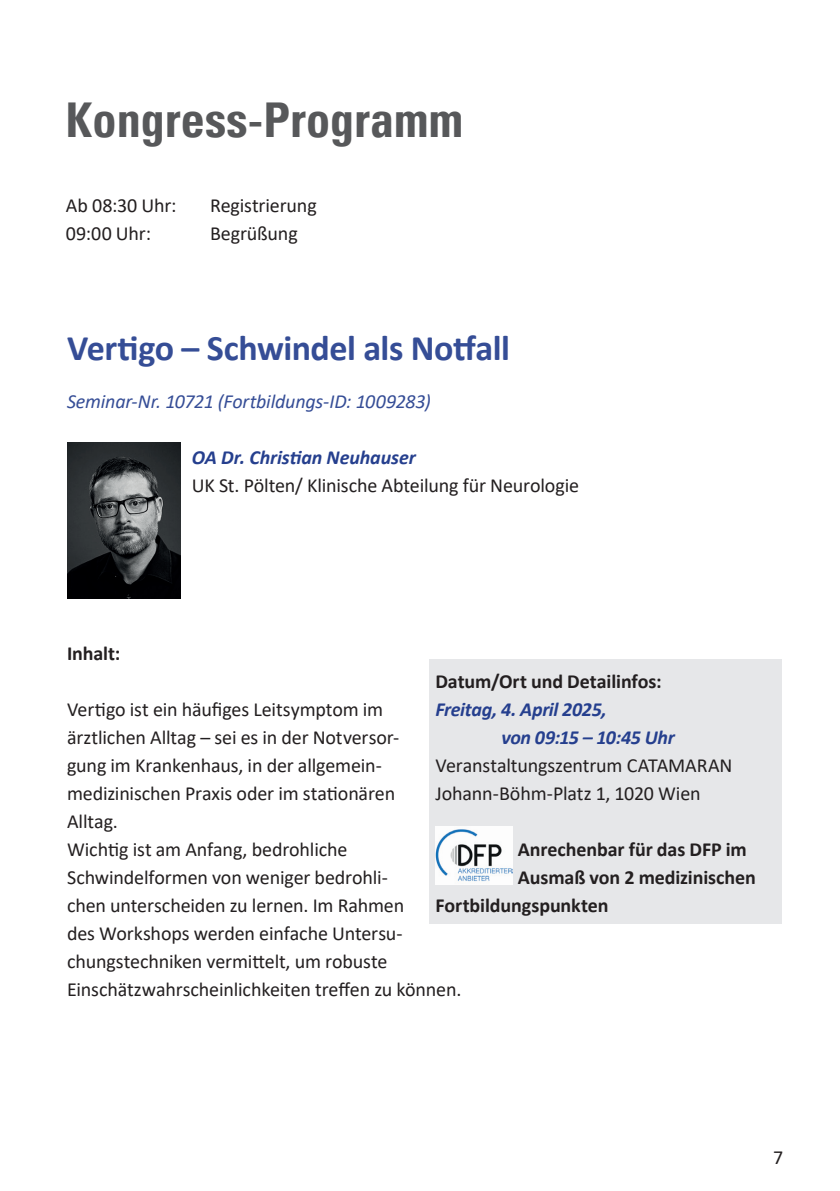
<style>
.page{position:relative;width:840px;height:1191px;background:#fff}
.page>*{position:absolute;margin:0;border:0;box-sizing:border-box;transform-origin:0 0}
.t1{font:700 condensed 48px "Univers";color:#57585a}
.t2{font:700 36px "Calibri";letter-spacing:-.015em;color:#354d96}
.t3{font:20px/28px "Calibri";letter-spacing:-.01em;color:#231f20}
.t4{font:700 20px "Calibri";letter-spacing:-.005em;color:#231f20}
.t5{font:italic 700 20px/28px "Calibri";letter-spacing:-.015em;color:#253f8e}
.t6{font:italic 20px "Calibri";letter-spacing:-.01em;color:#354d96}
</style>
<div class="page">
<img style="left:67px;top:443px;width:113px;height:156px">
<div style="left:429px;top:659px;width:352px;height:264px;background:#e6e7e9"></div>
<img style="left:435px;top:826px;width:77px;height:58px">
<h1 class="t1" style="left:66px;top:90px;width:399px">Kongress-Programm</h1>
<p class="t3" style="left:66px;top:191px;width:112px">Ab 08:30 Uhr:</p>
<p class="t3" style="left:210px;top:191px;width:108px">Registrierung</p>
<p class="t3" style="left:66px;top:219px;width:87px">09:00 Uhr:</p>
<p class="t3" style="left:210px;top:219px;width:89px">Begrüßung</p>
<h2 class="t2" style="left:67px;top:323px;width:444px">Vertigo – Schwindel als Notfall</h2>
<p class="t6" style="left:67px;top:387px;width:365px">Seminar-Nr. 10721 (Fortbildungs-ID: 1009283)</p>
<p class="t5" style="left:192px;top:443px;width:225px">OA Dr. Christian Neuhauser</p>
<p class="t3" style="left:192px;top:471px;width:388px">UK St. Pölten/ Klinische Abteilung für Neurologie</p>
<p class="t4" style="left:67px;top:639px;width:55px">Inhalt:</p>
<p class="t4" style="left:435px;top:667px;width:227px">Datum/Ort und Detailinfos:</p>
<p class="t5" style="left:501px;top:695px;width:175px;text-indent:-66px">Freitag, 4. April 2025,<br>von 09:15 – 10:45 Uhr</p>
<p class="t3" style="left:435px;top:751px;width:298px">Veranstaltungszentrum CATAMARAN<br>Johann-Böhm-Platz 1, 1020 Wien</p>
<p class="t4" style="left:517px;top:835px;width:230px">Anrechenbar für das DFP im</p>
<p class="t4" style="left:517px;top:863px;width:239px">Ausmaß von 2 medizinischen</p>
<p class="t4" style="left:435px;top:891px;width:175px">Fortbildungspunkten</p>
<p class="t3" style="left:67px;top:695px;width:395px">Vertigo ist ein häufiges Leitsymptom im ärztlichen Alltag – sei es in der Notversor-<br>gung im Krankenhaus, in der allgemein&shy;medizinischen Praxis oder im stationären<br>Alltag.<br>Wichtig ist am Anfang, bedrohliche Schwindelformen von weniger bedrohli-<br>chen unterscheiden zu lernen. Im Rahmen<br>des Workshops werden einfache Untersu&shy;chungstechniken vermittelt, um robuste Einschätzwahrscheinlichkeiten treffen zu können.</p>
<p class="t3" style="left:772px;top:1143px;width:12px">7</p>
</div>
